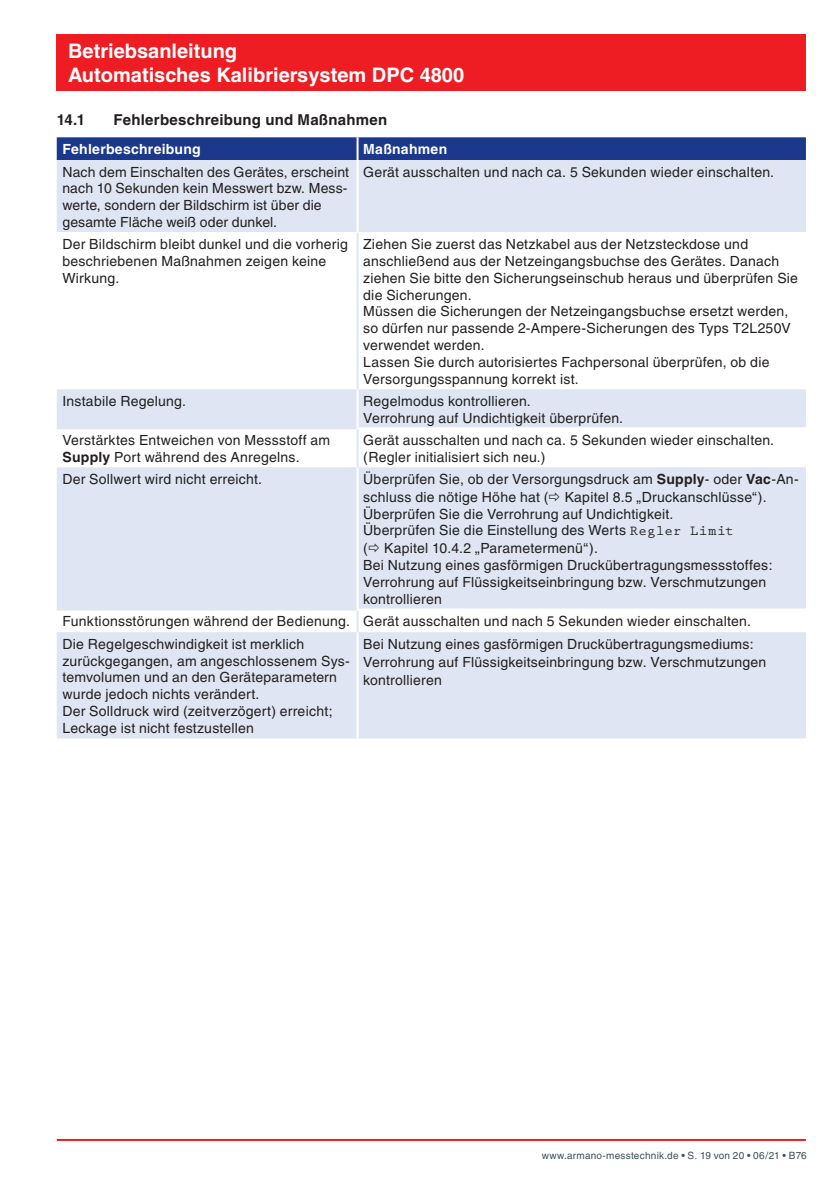
<style>
.page{position:relative;width:840px;height:1191px;background:#fff}
.page>*{position:absolute;margin:0;border:0;box-sizing:border-box;transform-origin:0 0}
.t1{font:700 20px/24px "Helvetica";color:#fff}
.t2{font:700 15px "Helvetica";letter-spacing:.015em;color:#231f20}
.t3{font:14px/16.8px "Helvetica";letter-spacing:.015em;color:#231f20}
.t4{font:700 14px "Helvetica";letter-spacing:.02em;color:#fff}
.t5{font:10px "Helvetica";letter-spacing:.02em;color:#3d4f51}
.s1{font-weight:700}
.s2{font-family:"Prestige Elite Std";font-weight:700}
</style>
<div class="page">
<hr style="left:57px;top:1139px;width:748px;height:2px;background:#ee1d23">
<div style="left:57px;top:34px;width:748px;height:57px;background:#ee1d23"></div>
<div style="left:57px;top:137px;width:748px;height:23px;background:#1b388c"></div>
<div style="left:57px;top:160px;width:748px;height:267px;background:#dfe5f2"></div>
<div style="left:57px;top:233px;width:300px;height:156px;background:#fff"></div>
<div style="left:357px;top:233px;width:448px;height:156px;background:#fff"></div>
<svg style="left:57px;top:467px;width:748px;height:271px;background:#e1e7f3"></svg>
<hr style="left:356px;top:233px;width:2px;height:156px;background:#dfe5f2">
<hr style="left:356px;top:467px;width:2px;height:141px;background:#fff">
<hr style="left:356px;top:632px;width:2px;height:106px;background:#fff">
<hr style="left:356px;top:137px;width:2px;height:23px;background:#fff">
<hr style="left:356px;top:160px;width:2px;height:73px;background:#fff">
<hr style="left:57px;top:427px;width:299px;height:2px;background:#dfe5f2">
<hr style="left:57px;top:608px;width:299px;height:2px;background:#dfe5f2">
<hr style="left:356px;top:429px;width:2px;height:38px;background:#dfe5f2">
<hr style="left:356px;top:610px;width:2px;height:22px;background:#dfe5f2">
<hr style="left:356px;top:608px;width:449px;height:2px;background:#fff">
<hr style="left:356px;top:389px;width:2px;height:38px;background:#fff">
<svg style="left:549px;top:492px;width:10px;height:9px"></svg>
<svg style="left:369px;top:544px;width:10px;height:9px"></svg>
<h1 class="t1" style="left:68px;top:39px;width:397px">Betriebsanleitung<br>Automatisches Kalibriersystem DPC 4800</h1>
<p class="t2" style="left:57px;top:111px;width:30px">14.1</p>
<p class="t2" style="left:113px;top:111px;width:275px">Fehlerbeschreibung und Maßnahmen</p>
<p class="t4" style="left:62px;top:140px;width:140px">Fehlerbeschreibung</p>
<p class="t4" style="left:363px;top:140px;width:85px">Maßnahmen</p>
<p class="t3" style="left:62px;top:163px;width:288px">Nach dem Einschalten des Gerätes, erscheint nach 10 Sekunden kein Messwert bzw. Mess&shy;werte, sondern der Bildschirm ist über die gesamte Fläche weiß oder dunkel.</p>
<p class="t3" style="left:363px;top:163px;width:412px">Gerät ausschalten und nach ca. 5 Sekunden wieder einschalten.</p>
<p class="t3" style="left:62px;top:236px;width:287px">Der Bildschirm bleibt dunkel und die vorherig beschriebenen Maßnahmen zeigen keine<br>Wirkung.</p>
<p class="t3" style="left:363px;top:236px;width:436px">Ziehen Sie zuerst das Netzkabel aus der Netzsteckdose und anschließend aus der Netzeingangsbuchse des Gerätes. Danach ziehen Sie bitte den Sicherungseinschub heraus und überprüfen Sie die Sicherungen.<br>Müssen die Sicherungen der Netzeingangsbuchse ersetzt werden, so dürfen nur passende 2-Ampere-Sicherungen des Typs T2L250V verwendet werden.<br>Lassen Sie durch autorisiertes Fachpersonal überprüfen, ob die Versorgungsspannung korrekt ist.</p>
<p class="t3" style="left:62px;top:392px;width:125px">Instabile Regelung.</p>
<p class="t3" style="left:363px;top:392px;width:261px">Regelmodus kontrollieren.<br>Verrohrung auf Undichtigkeit überprüfen.</p>
<p class="t3" style="left:62px;top:431px;width:269px">Verstärktes Entweichen von Messstoff am<br><span class="s1">Supply</span> Port während des Anregelns.</p>
<p class="t3" style="left:363px;top:431px;width:412px">Gerät ausschalten und nach ca. 5 Sekunden wieder einschalten. (Regler initialisiert sich neu.)</p>
<p class="t3" style="left:62px;top:470px;width:201px">Der Sollwert wird nicht erreicht.</p>
<p class="t3" style="left:363px;top:470px;width:437px">Überprüfen Sie, ob der Versorgungsdruck am <span class="s1">Supply</span>- oder <span class="s1">Vac</span>-An&shy;schluss die nötige Höhe hat ( Kapitel 8.5 „Druckanschlüsse“).<br>Überprüfen Sie die Verrohrung auf Undichtigkeit.<br>Überprüfen Sie die Einstellung des Werts <span class="s2">Regler Limit<br></span>( Kapitel 10.4.2 „Parametermenü“).<br>Bei Nutzung eines gasförmigen Druckübertragungsmessstoffes:<br>Verrohrung auf Flüssigkeitseinbringung bzw. Verschmutzungen kontrollieren</p>
<p class="t3" style="left:62px;top:610px;width:689px;line-height:22.6px">Funktionsstörungen während der Bedienung. Gerät ausschalten und nach 5 Sekunden wieder einschalten.<br>Die Regelgeschwindigkeit ist merklich</p>
<p class="t3" style="left:62px;top:652px;width:289px">zurückgegangen, am angeschlossenem Sys&shy;temvolumen und an den Geräteparametern wurde jedoch nichts verändert.<br>Der Solldruck wird (zeitverzögert) erreicht; Leckage ist nicht festzustellen</p>
<p class="t3" style="left:363px;top:635px;width:404px;line-height:18px">Bei Nutzung eines gasförmigen Druckübertragungsmediums:<br>Verrohrung auf Flüssigkeitseinbringung bzw. Verschmutzungen kontrollieren</p>
<p class="t5" style="left:541px;top:1149px;width:266px">www.armano-messtechnik.de • S. 19 von 20 • 06/21 • B76</p>
</div>
